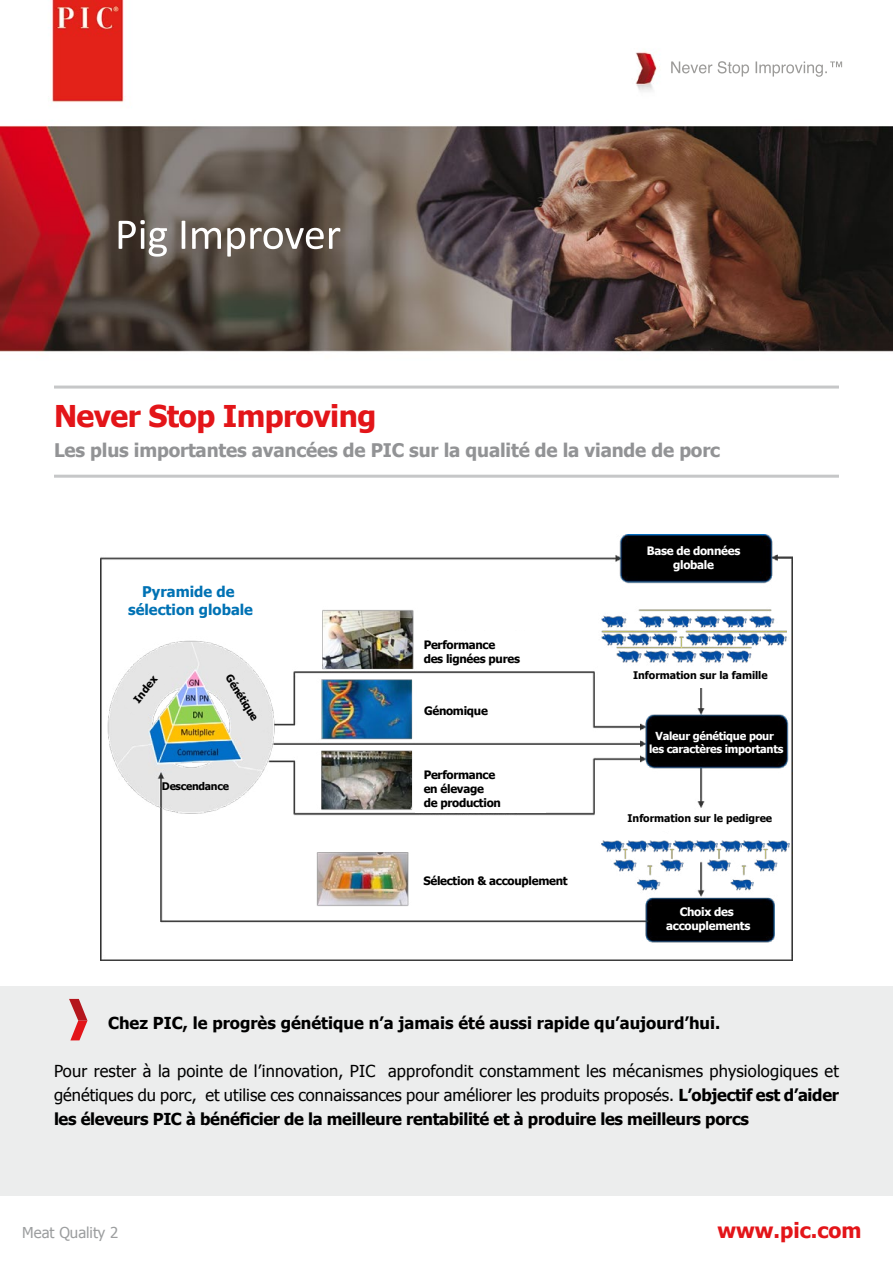
<style>
.page{position:relative;width:893px;height:1263px;background:#fff}
.page>*{position:absolute;margin:0;border:0;box-sizing:border-box;transform-origin:0 0}
.t1{font:700 30px "Tahoma";letter-spacing:-.02em;color:#e31519}
.t2{font:700 21px "Tahoma";color:#e31519}
.t3{font:700 18.75px "Tahoma";letter-spacing:-.01em;color:#929395}
.t4{font:16.5px/24px "Tahoma";color:#000;text-align:justify}
.t5{font:700 16.5px "Tahoma";color:#000}
.t6{font:15px "Tahoma";color:#9c9e9f}
.t7{font:700 14.7px/17.7px "Tahoma";color:#0072b4;text-align:center}
.t8{font:700 11.55px/14px "Tahoma";letter-spacing:-.025em;color:#000}
.t9{font:700 11.55px/14px "Tahoma";letter-spacing:-.025em;color:#fff;text-align:center}
.t10{font:700 11.1px/13.2px "Tahoma";letter-spacing:-.025em;color:#fff;text-align:center}
.t11{font:700 10.5px "Tahoma";letter-spacing:-.005em;color:#000}
.t12{font:700 10.5px "Tahoma";letter-spacing:-.025em;color:#000}
.s1{font-weight:700}
</style>
<div class="page">
<div style="left:0;top:986px;width:893px;height:210px;background:#eceded"></div>
<img style="left:0;top:0;width:893px;height:352px">
<img style="left:119px;top:220px;width:221px;height:29px">
<img style="left:671px;top:61px;width:171px;height:16px">
<hr style="left:54px;top:386px;width:785px;height:3px;background:#c6c7c8">
<hr style="left:54px;top:475px;width:785px;height:3px;background:#c6c7c8">
<img style="left:100px;top:534px;width:693px;height:427px">
<div style="left:121px;top:574px;width:146px;height:57px;background:#fff"></div>
<svg style="left:121px;top:660px;width:55px;height:55px;background:#e5e6e0"></svg>
<div style="left:165px;top:779px;width:59px;height:19px;background:#e5e5e5"></div>
<svg style="left:219px;top:667px;width:49px;height:70px;background:#e7e6e0"></svg>
<div style="left:418px;top:631px;width:174px;height:23px;background:#fff"></div>
<div style="left:415px;top:697px;width:131px;height:23px;background:#fff"></div>
<div style="left:415px;top:746px;width:131px;height:67px;background:#fff"></div>
<div style="left:415px;top:856px;width:163px;height:49px;background:#fff"></div>
<div style="left:639px;top:539px;width:114px;height:40px;background:#000"></div>
<div style="left:656px;top:721px;width:121px;height:40px;background:#000"></div>
<div style="left:606px;top:667px;width:170px;height:21px;background:#fff"></div>
<div style="left:630px;top:814px;width:132px;height:17px;background:#fff"></div>
<div style="left:655px;top:909px;width:113px;height:25px;background:#000"></div>
<svg style="left:69px;top:999px;width:18px;height:41px"></svg>
<h1 class="t1" style="left:54px;top:395px;width:324px">Never Stop Improving</h1>
<p class="t3" style="left:54px;top:437px;width:668px">Les plus importantes avancées de PIC sur la qualité de la viande de porc</p>
<p class="t7" style="left:128px;top:582px;width:126px">Pyramide de sélection globale</p>
<p class="t11" style="left:130px;top:696px;width:33px;rotate:-51deg">Index</p>
<p class="t11" style="left:234px;top:671px;width:54px;rotate:58deg">Génétique</p>
<p class="t12" style="left:162px;top:779px;width:69px">Descendance</p>
<p class="t8" style="left:424px;top:637px;width:98px">Performance<br>des lignées pures</p>
<p class="t8" style="left:424px;top:703px;width:65px">Génomique</p>
<p class="t8" style="left:424px;top:767px;width:79px">Performance en élevage<br>de production</p>
<p class="t8" style="left:423px;top:873px;width:146px">Sélection &amp; accouplement</p>
<p class="t9" style="left:647px;top:543px;width:95px">Base de données globale</p>
<p class="t11" style="left:633px;top:668px;width:136px">Information sur la famille</p>
<p class="t10" style="left:649px;top:728px;width:136px">Valeur génétique pour les caractères importants</p>
<p class="t11" style="left:628px;top:811px;width:146px">Information sur le pedigree</p>
<p class="t9" style="left:666px;top:904px;width:86px">Choix des accouplements</p>
<p class="t5" style="left:108px;top:1012px;width:614px">Chez PIC, le progrès génétique n’a jamais été aussi rapide qu’aujourd’hui.</p>
<p class="t4" style="left:54px;top:1059px;width:786px">Pour rester à la pointe de l’innovation, PIC approfondit constamment les mécanismes physiologiques et génétiques du porc, et utilise ces connaissances pour améliorer les produits proposés. <span class="s1">L’objectif est d’aider les éleveurs PIC à bénéficier de la meilleure rentabilité et à produire les meilleurs porcs</span></p>
<p class="t6" style="left:22px;top:1223px;width:98px">Meat Quality 2</p>
<p class="t2" style="left:718px;top:1216px;width:145px">www.pic.com</p>
</div>
